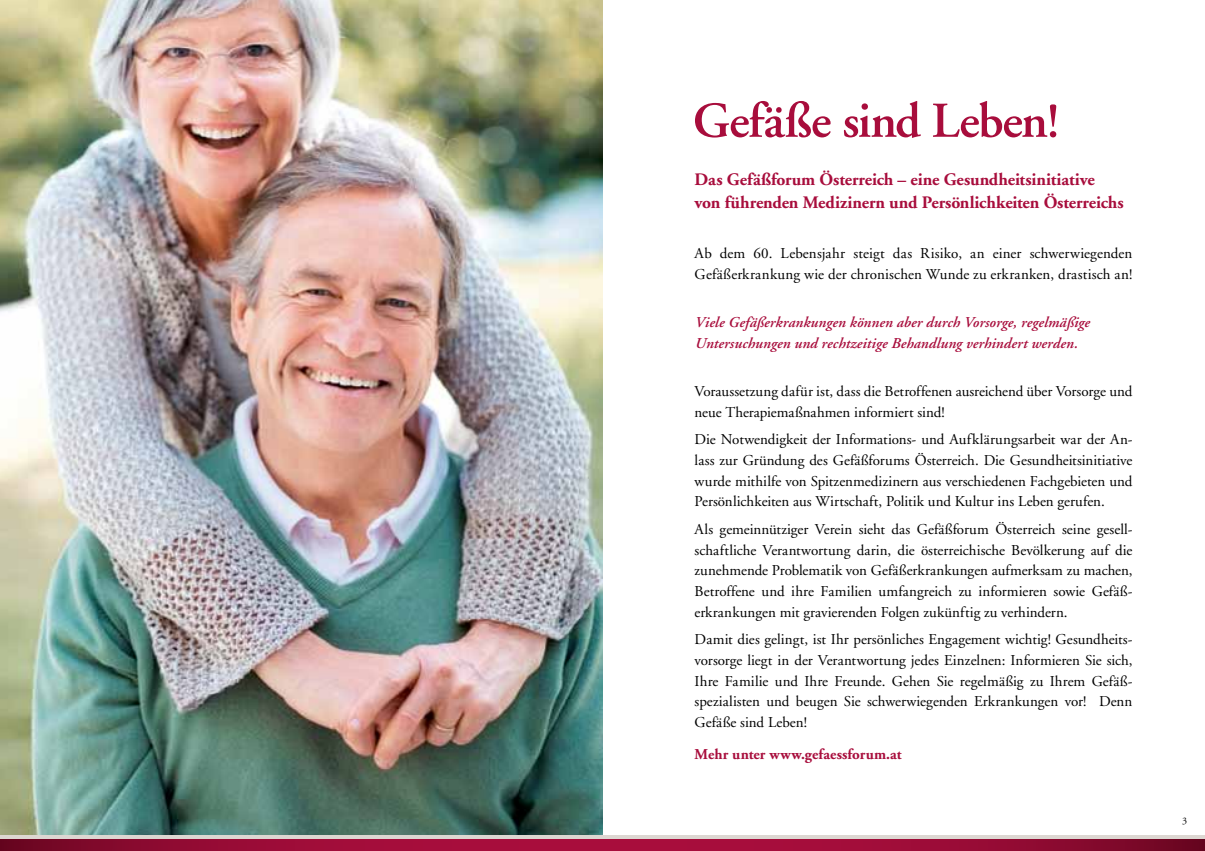
<style>
.page{position:relative;width:1205px;height:851px;background:#fff}
.page>*{position:absolute;margin:0;border:0;box-sizing:border-box;transform-origin:0 0}
.t1{font:600 50px "Adobe Garamond";letter-spacing:-.025em;color:#a80d3c}
.t2{font:700 17.5px/22.5px "Adobe Garamond";letter-spacing:-.01em;color:#a80d3c}
.t3{font:15px/20.6px "Adobe Garamond";letter-spacing:.005em;color:#000;text-align:justify}
.t4{font:italic 600 15px/20.6px "Adobe Garamond";letter-spacing:.005em;color:#a80d3c}
.t5{font:700 15px "Adobe Garamond";letter-spacing:.01em;color:#a80d3c}
.t6{font:10px "Adobe Garamond";color:#000}
</style>
<div class="page">
<img style="left:0;top:0;width:602px;height:835px">
<div style="left:0;top:835px;width:1205px;height:15px;background:#ddd7d2"></div>
<svg style="left:0;top:839px;width:1205px;height:11px;background:#960b34"></svg>
<h1 class="t1" style="left:693px;top:93px;width:369px">Gefäße sind Leben!</h1>
<p class="t2" style="left:694px;top:168px;width:430px">Das Gefäßforum Österreich – eine Gesundheitsinitiative von führenden Medizinern und Persönlichkeiten Österreichs</p>
<p class="t3" style="left:694px;top:243px;width:439px">Ab dem 60. Lebensjahr steigt das Risiko, an einer schwerwiegenden<br>Gefäßerkrankung wie der chronischen Wunde zu erkranken, drastisch an!</p>
<p class="t4" style="left:694px;top:312px;width:396px">Viele Gefäßerkrankungen können aber durch Vorsorge, regelmäßige<br>Untersuchungen und rechtzeitige Behandlung verhindert werden.</p>
<p class="t3" style="left:694px;top:381px;width:439px">Voraussetzung dafür ist, dass die Betroffenen ausreichend über Vorsorge und neue Therapiemaßnahmen informiert sind!</p>
<p class="t3" style="left:694px;top:429px;width:439px">Die Notwendigkeit der Informations- und Aufklärungsarbeit war der An&shy;lass zur Gründung des Gefäßforums Österreich. Die Gesundheitsinitiative wurde mithilfe von Spitzenmedizinern aus verschiedenen Fachgebieten und Persönlichkeiten aus Wirtschaft, Politik und Kultur ins Leben gerufen.</p>
<p class="t3" style="left:694px;top:519px;width:439px">Als gemeinnütziger Verein sieht das Gefäßforum Österreich seine gesell&shy;schaftliche Verantwortung darin, die österreichische Bevölkerung auf die zunehmende Problematik von Gefäßerkrankungen aufmerksam zu machen, Betroffene und ihre Familien umfangreich zu informieren sowie Gefäß&shy;erkrankungen mit gravierenden Folgen zukünftig zu verhindern.</p>
<p class="t3" style="left:694px;top:629px;width:439px">Damit dies gelingt, ist Ihr persönliches Engagement wichtig! Gesundheits&shy;vorsorge liegt in der Verantwortung jedes Einzelnen: Informieren Sie sich, Ihre Familie und Ihre Freunde. Gehen Sie regelmäßig zu Ihrem Gefäß&shy;spezialisten und beugen Sie schwerwiegenden Erkrankungen vor! Denn Gefäße sind Leben!</p>
<p class="t5" style="left:694px;top:746px;width:209px">Mehr unter www.gefaessforum.at</p>
<p class="t6" style="left:1182px;top:815px;width:6px">3</p>
</div>
